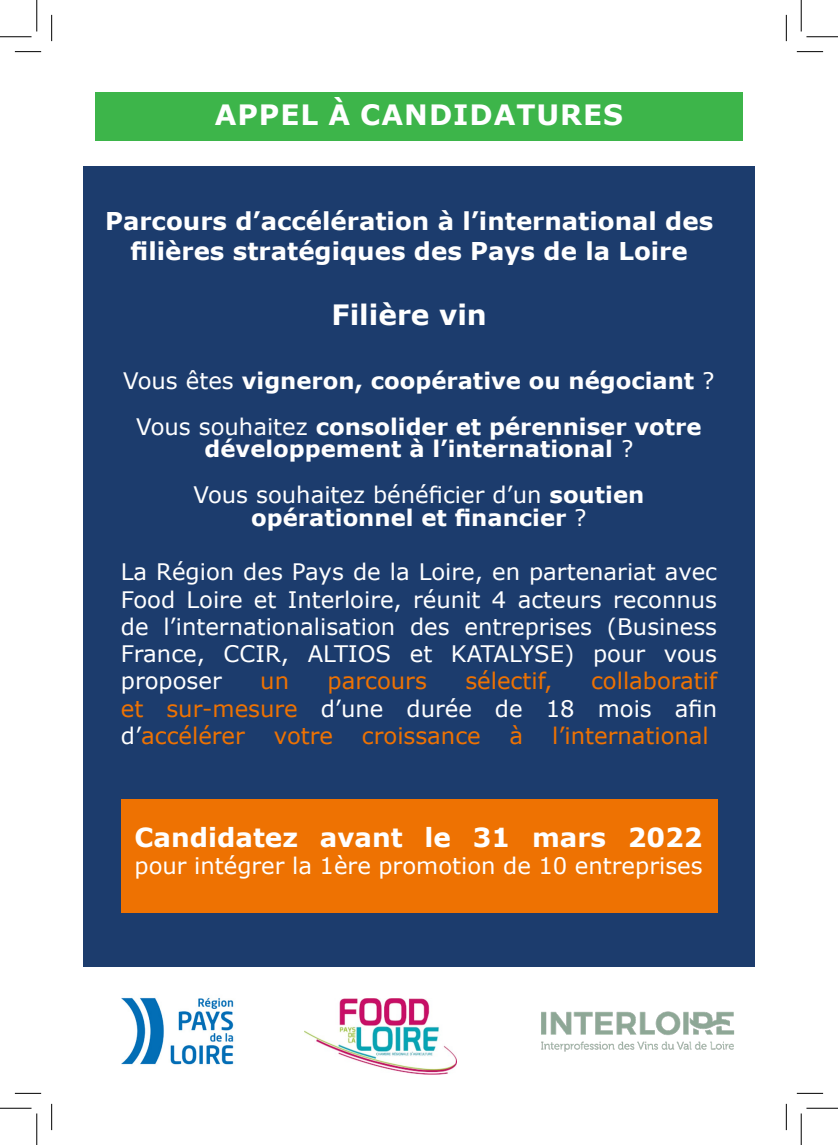
<style>
.page{position:relative;width:838px;height:1145px;background:#fff}
.page>*{position:absolute;margin:0;border:0;box-sizing:border-box;transform-origin:0 0}
.t1{font:700 28px "Verdana";letter-spacing:.035em;color:#fff}
.t2{font:700 28px "Verdana";color:#fff}
.t3{font:700 26.25px "Verdana";color:#fff}
.t4{font:700 24.5px/29.4px "Verdana";color:#fff;text-align:center}
.t5{font:22.75px/27.3px "Verdana";color:#fff;text-align:justify}
.t6{font:700 22.75px/22.8px "Verdana";color:#fff;text-align:center}
.t7{font:22.75px/27.3px "Verdana";color:#ee7202;text-align:justify}
.s1{font-weight:400}
.s2{color:#fff}
.s3{color:#1c3c6d}
</style>
<div class="page">
<div style="left:83px;top:166px;width:671px;height:801px;background:#1c3c6d"></div>
<div style="left:121px;top:799px;width:596px;height:114px;background:#ee7202"></div>
<img style="left:305px;top:998px;width:151px;height:77px">
<img style="left:541px;top:1011px;width:194px;height:41px">
<img style="left:121px;top:997px;width:113px;height:68px">
<div style="left:95px;top:93px;width:647px;height:48px;background:#3db54a"></div>
<svg style="left:15px;top:51px;width:26px;height:1px"></svg>
<svg style="left:796px;top:51px;width:27px;height:1px"></svg>
<svg style="left:15px;top:1093px;width:26px;height:1px"></svg>
<svg style="left:796px;top:1093px;width:27px;height:1px"></svg>
<svg style="left:51px;top:15px;width:1px;height:26px"></svg>
<svg style="left:51px;top:1104px;width:1px;height:26px"></svg>
<svg style="left:786px;top:15px;width:1px;height:26px"></svg>
<svg style="left:786px;top:1104px;width:1px;height:26px"></svg>
<hr style="left:0;top:36px;width:32px;height:1px;background:#000">
<hr style="left:806px;top:36px;width:31px;height:1px;background:#000">
<hr style="left:0;top:1108px;width:32px;height:1px;background:#000">
<hr style="left:806px;top:1108px;width:31px;height:1px;background:#000">
<hr style="left:36px;top:0;width:1px;height:31px;background:#000">
<hr style="left:36px;top:1113px;width:1px;height:32px;background:#000">
<hr style="left:800px;top:0;width:1px;height:31px;background:#000">
<hr style="left:800px;top:1113px;width:1px;height:32px;background:#000">
<p class="t1" style="left:215px;top:95px;width:410px">APPEL À CANDIDATURES</p>
<p class="t4" style="left:105px;top:206px;width:609px">Parcours d’accélération à l’international des filières stratégiques des Pays de la Loire</p>
<p class="t2" style="left:331px;top:295px;width:157px">Filière vin</p>
<p class="t6" style="left:123px;top:369px;width:593px"><span class="s1">Vous êtes</span> vigneron, coopérative ou négociant <span class="s1">?</span></p>
<p class="t6" style="left:136px;top:415px;width:567px"><span class="s1">Vous souhaitez</span> consolider et pérenniser votre développement à l’international <span class="s1">?</span></p>
<p class="t6" style="left:194px;top:483px;width:452px"><span class="s1">Vous souhaitez bénéficier d’un</span> soutien opérationnel et financier <span class="s1">?</span></p>
<p class="t5" style="left:121px;top:558px;width:597px">La Région des Pays de la Loire, en partenariat avec Food Loire et Interloire, réunit 4 acteurs reconnus de l’internationalisation des entreprises (Business France, CCIR, ALTIOS et KATALYSE) pour vous proposer</p>
<p class="t7" style="left:260px;top:667px;width:30px">un</p>
<p class="t7" style="left:327px;top:667px;width:101px">parcours</p>
<p class="t7" style="left:465px;top:667px;width:89px">sélectif,</p>
<p class="t7" style="left:121px;top:667px;width:597px;text-indent:470px">collaboratif et sur-mesure <span class="s2">d’une durée de 18 mois afin d’</span>accélérer</p>
<p class="t7" style="left:274px;top:722px;width:61px">votre</p>
<p class="t7" style="left:362px;top:722px;width:120px">croissance</p>
<p class="t7" style="left:509px;top:722px;width:15px">à</p>
<p class="t7" style="left:552px;top:722px;width:166px">l’international<span class="s3">.</span></p>
<p class="t3" style="left:134px;top:819px;width:569px">Candidatez avant le 31 mars 2022</p>
<p class="t5" style="left:134px;top:852px;width:569px">pour intégrer la 1ère promotion de 10 entreprises</p>
</div>
